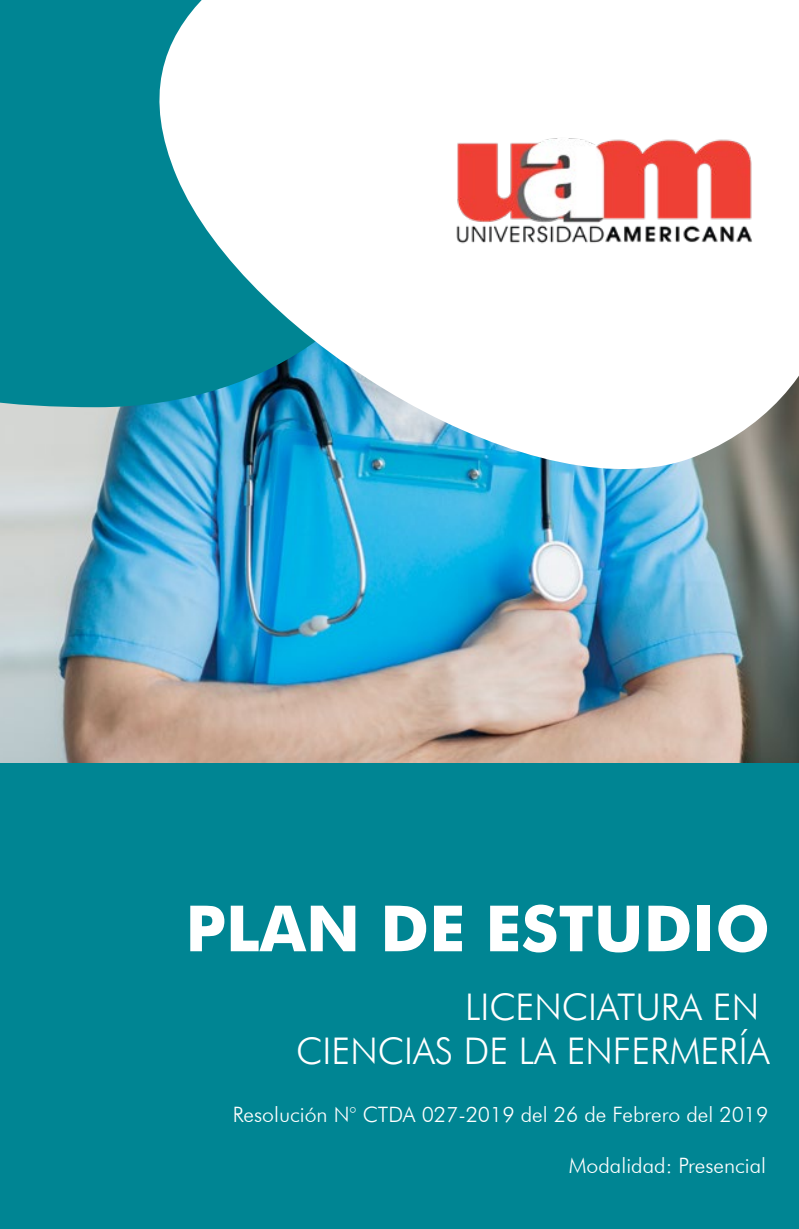
<style>
.page{position:relative;width:799px;height:1229px;background:#fff}
.page>*{position:absolute;margin:0;border:0;box-sizing:border-box;transform-origin:0 0}
.t1{font:700 63.7px "Futura";color:#fff}
.t2{font:300 36.75px/44.1px "Futura BT";color:#fff;text-align:right}
.t3{font:300 21.18px "Futura BT";color:#fff}
</style>
<div class="page">
<img style="left:0;top:407px;width:798px;height:356px">
<div style="left:0;top:763px;width:798px;height:466px;background:#008593"></div>
<div style="left:0;top:0;width:146px;height:407px;background:#008593"></div>
<svg style="left:146px;top:0;width:652px;height:518px"></svg>
<img style="left:456px;top:136px;width:296px;height:110px">
<h1 class="t1" style="left:185px;top:882px;width:586px">PLAN DE ESTUDIO</h1>
<h2 class="t2" style="left:296px;top:984px;width:474px">LICENCIATURA EN<br>CIENCIAS DE LA ENFERMERÍA</h2>
<p class="t3" style="left:233px;top:1102px;width:537px">Resolución N° CTDA 027-2019 del 26 de Febrero del 2019</p>
<p class="t3" style="left:568px;top:1152px;width:199px">Modalidad: Presencial</p>
</div>
